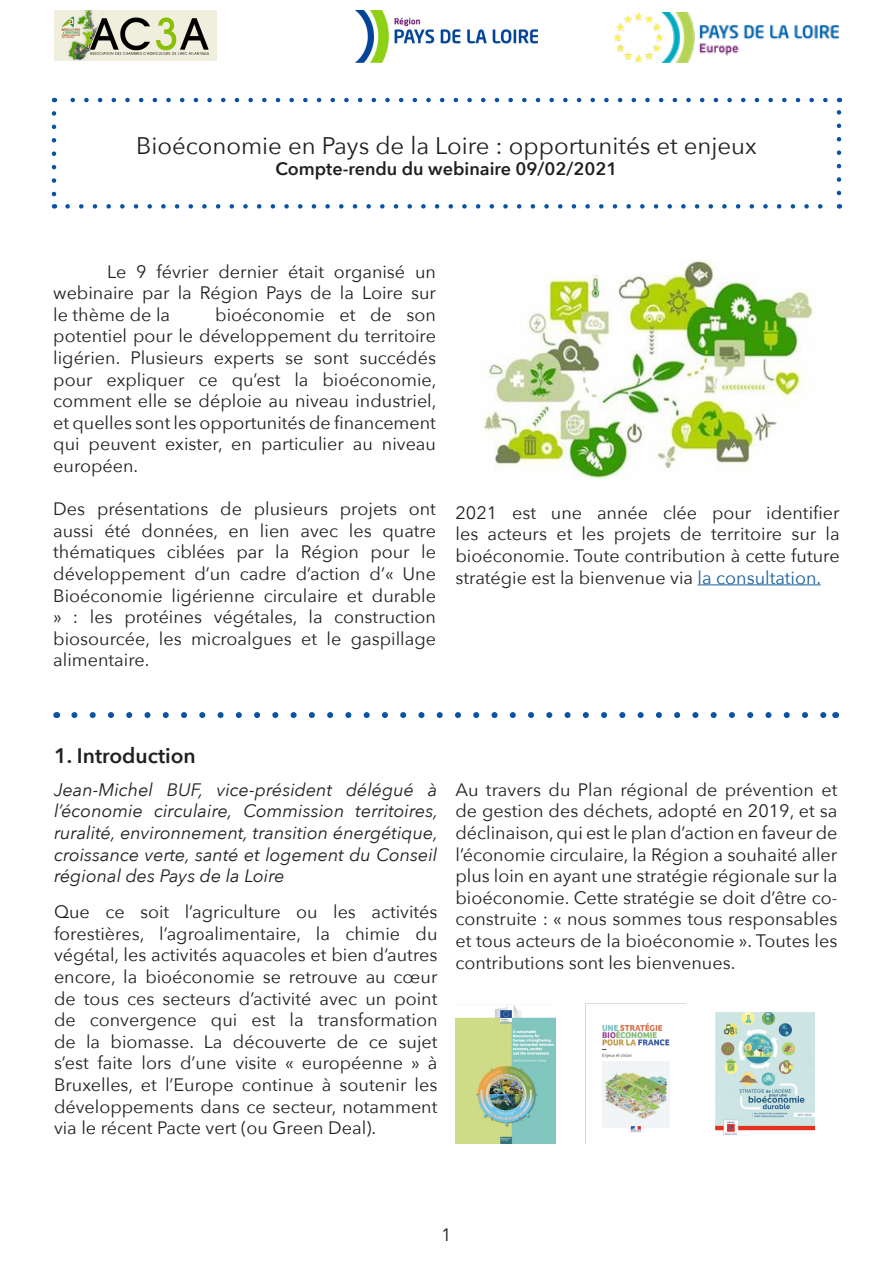
<style>
.page{position:relative;width:893px;height:1263px;background:#fff}
.page>*{position:absolute;margin:0;border:0;box-sizing:border-box;transform-origin:0 0}
.t1{font:24px "Avenir Next";color:#231f20}
.t2{font:600 21px "Avenir Next";color:#231f20}
.t3{font:18px/21.6px "Avenir Next";color:#231f20;text-align:justify}
.t4{font:italic 18px/21.6px "Avenir Next";color:#231f20;text-align:justify}
.t5{font:600 18px "Avenir Next";color:#231f20}
.s1{color:#175d9e}
</style>
<div class="page">
<img style="left:355px;top:11px;width:183px;height:52px">
<img style="left:54px;top:11px;width:163px;height:50px">
<img style="left:614px;top:13px;width:225px;height:50px">
<svg style="left:68px;top:204px;width:755px;height:5px"></svg>
<svg style="left:70px;top:98px;width:755px;height:4px"></svg>
<svg style="left:52px;top:113px;width:4px;height:96px"></svg>
<svg style="left:837px;top:98px;width:4px;height:95px"></svg>
<img style="left:483px;top:260px;width:332px;height:219px">
<hr style="left:698px;top:584px;width:123px;height:1px;background:#175d9e">
<img style="left:455px;top:1005px;width:100px;height:139px">
<img style="left:585px;top:1003px;width:100px;height:141px">
<img style="left:715px;top:1012px;width:100px;height:124px">
<svg style="left:74px;top:712px;width:752px;height:6px"></svg>
<p class="t1" style="left:136px;top:125px;width:622px">Bioéconomie en Pays de la Loire : opportunités et enjeux</p>
<p class="t5" style="left:276px;top:153px;width:343px">Compte-rendu du webinaire 09/02/2021</p>
<p class="t3" style="left:53px;top:260px;width:384px;text-indent:54px">Le 9 février dernier était organisé un webinaire par la Région Pays de la Loire sur le thème de la</p>
<p class="t3" style="left:53px;top:303px;width:385px;text-indent:162px">bioéconomie et de son potentiel pour le développement du territoire ligérien. Plusieurs experts se sont succédés pour expliquer ce qu’est la bioéconomie, comment elle se déploie au niveau industriel, et quelles sont les opportunités de financement qui peuvent exister, en particulier au niveau européen.</p>
<p class="t3" style="left:53px;top:497px;width:384px">Des présentations de plusieurs projets ont aussi été données, en lien avec les quatre thématiques ciblées par la Région pour le développement d’un cadre d’action d’« Une Bioéconomie ligérienne circulaire et durable » : les protéines végétales, la construction biosourcée, les microalgues et le gaspillage alimentaire.</p>
<p class="t3" style="left:455px;top:501px;width:386px">2021 est une année clée pour identifier les acteurs et les projets de territoire sur la bioéconomie. Toute contribution à cette future stratégie est la bienvenue via <span class="s1">la consultation.</span></p>
<p class="t2" style="left:54px;top:738px;width:143px">1. Introduction</p>
<p class="t4" style="left:54px;top:778px;width:386px">Jean-Michel BUF, vice-président délégué à l’économie circulaire, Commission territoires, ruralité, environnement, transition énergétique, croissance verte, santé et logement du Conseil régional des Pays de la Loire</p>
<p class="t3" style="left:54px;top:900px;width:385px">Que ce soit l’agriculture ou les activités forestières, l’agroalimentaire, la chimie du végétal, les activités aquacoles et bien d’autres encore, la bioéconomie se retrouve au cœur de tous ces secteurs d’activité avec un point de convergence qui est la transformation de la biomasse. La découverte de ce sujet s’est faite lors d’une visite « européenne » à Bruxelles, et l’Europe continue à soutenir les développements dans ce secteur, notamment via le récent Pacte vert (ou Green Deal).</p>
<p class="t3" style="left:455px;top:778px;width:383px">Au travers du Plan régional de prévention et de gestion des déchets, adopté en 2019, et sa déclinaison, qui est le plan d’action en faveur de l’économie circulaire, la Région a souhaité aller plus loin en ayant une stratégie régionale sur la bioéconomie. Cette stratégie se doit d’être co&shy;construite : « nous sommes tous responsables et tous acteurs de la bioéconomie ». Toutes les contributions sont les bienvenues.</p>
<p class="t3" style="left:441px;top:1223px;width:12px">1</p>
</div>
